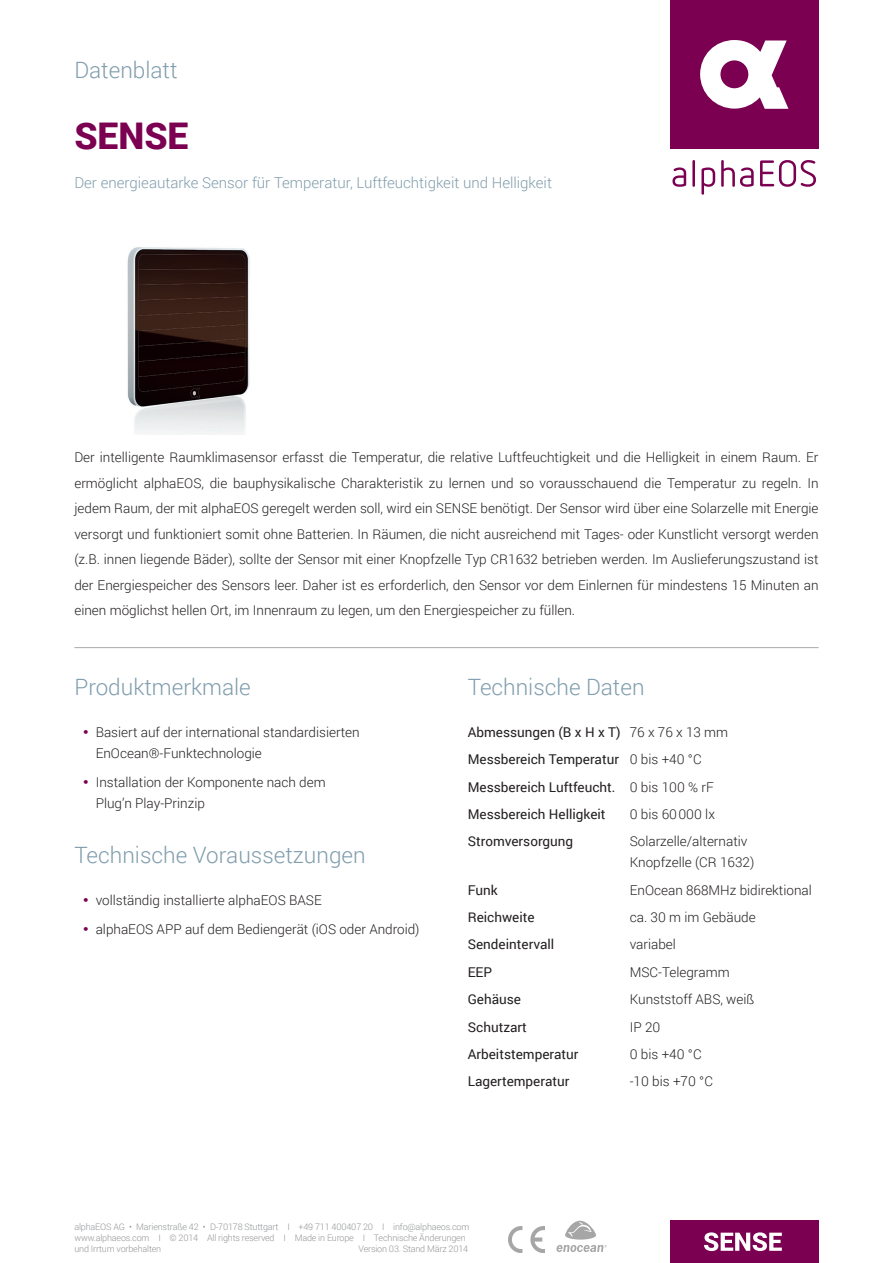
<style>
.page{position:relative;width:893px;height:1263px;background:#fff}
.page>*{position:absolute;margin:0;border:0;box-sizing:border-box;transform-origin:0 0}
.t1{font:900 36.75px "Roboto";color:#7b0051}
.t2{font:300 22.5px "Roboto";color:#809dad}
.t3{font:300 15px "Roboto";color:#809dad}
.t4{font:300 13.5px/25.5px "Roboto";color:#231f20}
.t5{font:13.5px/27.5px "Roboto";color:#231f20}
.t6{font:300 9px/11.2px "Roboto";letter-spacing:-.02em;color:#939598}
.s1{color:#7b0051}
.s2{font-weight:300}
</style>
<div class="page">
<svg style="left:556px;top:1245px;width:51px;height:7px"></svg>
<svg style="left:565px;top:1221px;width:31px;height:18px"></svg>
<img style="left:509px;top:1226px;width:36px;height:26px">
<div style="left:670px;top:0;width:149px;height:149px;background:#7b0051"></div>
<svg style="left:700px;top:40px;width:88px;height:69px"></svg>
<svg style="left:672px;top:167px;width:14px;height:20px"></svg>
<svg style="left:692px;top:160px;width:3px;height:27px"></svg>
<svg style="left:701px;top:167px;width:14px;height:28px"></svg>
<svg style="left:721px;top:160px;width:33px;height:27px"></svg>
<svg style="left:760px;top:160px;width:56px;height:27px"></svg>
<div style="left:670px;top:1220px;width:149px;height:43px;background:#7b0051"></div>
<img style="left:127px;top:247px;width:123px;height:188px">
<svg style="left:704px;top:1232px;width:78px;height:19px"></svg>
<hr style="left:74px;top:647px;width:745px;height:1px;background:#a8a9ad">
<h2 class="t2" style="left:74px;top:54px;width:105px">Datenblatt</h2>
<h1 class="t1" style="left:74px;top:110px;width:116px">SENSE</h1>
<p class="t3" style="left:74px;top:172px;width:479px">Der energieautarke Sensor für Temperatur, Luftfeuchtigkeit und Helligkeit</p>
<p class="t4" style="left:74px;top:444px;width:746px;text-align:justify">Der intelligente Raumklimasensor erfasst die Temperatur, die relative Luftfeuchtigkeit und die Helligkeit in einem Raum. Er ermöglicht alphaEOS, die bauphysikalische Charakteristik zu lernen und so vorausschauend die Temperatur zu regeln. In jedem Raum, der mit alphaEOS geregelt werden soll, wird ein SENSE benötigt. Der Sensor wird über eine Solarzelle mit Energie versorgt und funktioniert somit ohne Batterien. In Räumen, die nicht ausreichend mit Tages- oder Kunstlicht versorgt werden (z.B. innen liegende Bäder), sollte der Sensor mit einer Knopfzelle Typ CR1632 betrieben werden. Im Auslieferungszustand ist der Energiespeicher des Sensors leer. Daher ist es erforderlich, den Sensor vor dem Einlernen für mindestens 15 Minuten an einen möglichst hellen Ort, im Innenraum zu legen, um den Energiespeicher zu füllen.</p>
<h2 class="t2" style="left:74px;top:671px;width:178px">Produktmerkmale</h2>
<p class="t4" style="left:96px;top:721px;width:266px;line-height:21px;text-indent:-13px"><span class="s1">•</span> Basiert auf der international standardisierten<br>EnOcean®-Funktechnologie</p>
<p class="t4" style="left:96px;top:771px;width:232px;line-height:21px;text-indent:-13px"><span class="s1">•</span> Installation der Komponente nach dem<br>Plug’n Play-Prinzip</p>
<h2 class="t2" style="left:74px;top:839px;width:293px">Technische Voraussetzungen</h2>
<p class="t4" style="left:83px;top:887px;width:240px"><span class="s1">•</span> vollständig installierte alphaEOS BASE</p>
<p class="t4" style="left:83px;top:916px;width:338px"><span class="s1">•</span> alphaEOS APP auf dem Bediengerät (iOS oder Android)</p>
<h2 class="t2" style="left:468px;top:671px;width:178px">Technische Daten</h2>
<p class="t5" style="left:468px;top:718px;width:262px">Abmessungen (B x H x T) <span class="s2">76 x 76 x 13 mm<br></span>Messbereich Temperatur <span class="s2">0 bis +40 °C<br></span>Messbereich Luftfeucht. <span class="s2">0 bis 100 % rF<br></span>Messbereich Helligkeit</p>
<p class="t4" style="left:630px;top:801px;width:87px">0 bis 60 000 lx</p>
<p class="t5" style="left:468px;top:827px;width:107px">Stromversorgung</p>
<p class="t4" style="left:630px;top:830px;width:126px;line-height:21px">Solarzelle/alternativ<br>Knopfzelle (CR 1632)</p>
<p class="t5" style="left:468px;top:876px;width:31px">Funk</p>
<p class="t4" style="left:630px;top:877px;width:184px">EnOcean 868MHz bidirektional</p>
<p class="t5" style="left:468px;top:903px;width:68px">Reichweite</p>
<p class="t4" style="left:630px;top:904px;width:127px">ca. 30 m im Gebäude</p>
<p class="t5" style="left:468px;top:930px;width:88px">Sendeintervall</p>
<p class="t4" style="left:630px;top:931px;width:48px">variabel</p>
<p class="t5" style="left:468px;top:958px;width:26px">EEP</p>
<p class="t4" style="left:630px;top:959px;width:101px">MSC-Telegramm</p>
<p class="t5" style="left:468px;top:985px;width:55px">Gehäuse</p>
<p class="t4" style="left:630px;top:986px;width:126px">Kunststoff ABS, weiß</p>
<p class="t5" style="left:468px;top:1012px;width:61px">Schutzart</p>
<p class="t4" style="left:630px;top:1013px;width:32px">IP 20</p>
<p class="t5" style="left:468px;top:1040px;width:112px">Arbeitstemperatur</p>
<p class="t4" style="left:630px;top:1041px;width:73px">0 bis +40 °C</p>
<p class="t5" style="left:468px;top:1067px;width:103px">Lagertemperatur</p>
<p class="t4" style="left:630px;top:1068px;width:85px">-10 bis +70 °C</p>
<p class="t6" style="left:74px;top:1220px;width:396px">alphaEOS AG • Marienstraße 42 • D-70178 Stuttgart I +49 711 400407 20 I info@alphaeos.com www.alphaeos.com I © 2014 All rights reserved I Made in Europe I Technische Änderungen und Irrtum vorbehalten</p>
<p class="t6" style="left:358px;top:1243px;width:111px">Version 03. Stand März 2014</p>
</div>
